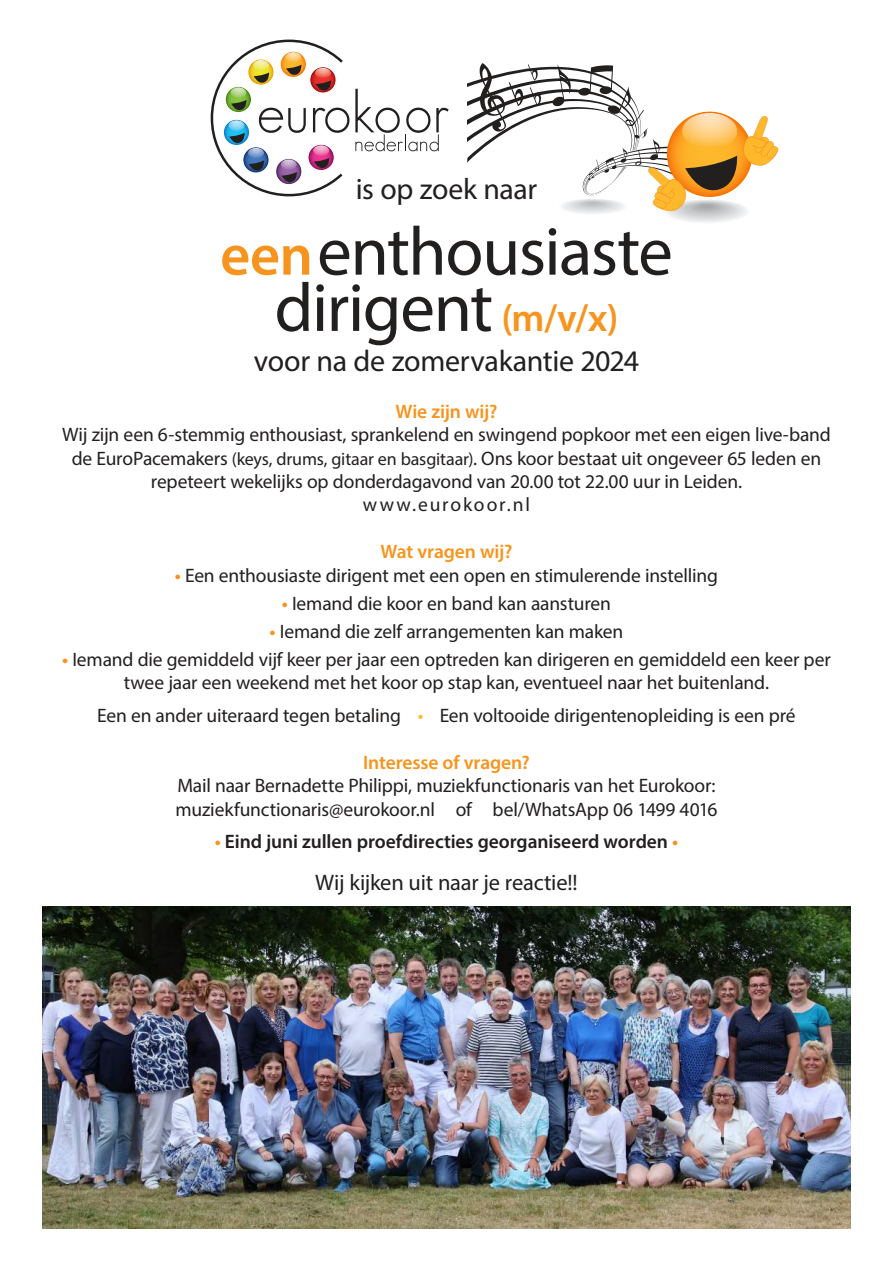
<style>
.page{position:relative;width:893px;height:1263px;background:#fff}
.page>*{position:absolute;margin:0;border:0;box-sizing:border-box;transform-origin:0 0}
.t1{font:69px/56.2px "Myriad Pro";letter-spacing:-.02em;color:#221f1f;text-align:center}
.t2{font:30px "Myriad Pro";letter-spacing:-.01em;color:#221f1f}
.t3{font:29.7px "Myriad Pro";letter-spacing:-.015em;color:#221f1f}
.t4{font:22.5px "Myriad Pro";letter-spacing:-.01em;color:#221f1f}
.t5{font:19.5px/23.4px "Myriad Pro";letter-spacing:-.005em;color:#221f1f;text-align:center}
.t6{font:600 19.5px "Myriad Pro";letter-spacing:-.005em;color:#221f1f}
.t7{font:600 19.5px "Myriad Pro";letter-spacing:-.005em;color:#f7941d}
.s1{font-weight:600;font-size:58.5px;color:#f7941d}
.s2{font-weight:600;font-size:39px;color:#f7941d}
.s3{font-size:18px}
.s4{font-weight:600;color:#f7941d}
.s5{color:#fdb82c}
.s6{color:#f7941d}
</style>
<div class="page">
<svg style="left:355px;top:89px;width:94px;height:62px"></svg>
<svg style="left:211px;top:40px;width:138px;height:156px"></svg>
<div style="left:560px;top:199px;width:66px;height:15px;background:#f9f9f9;border-radius:50%"></div>
<div style="left:562px;top:199px;width:62px;height:14px;background:#f3f4f4;border-radius:50%"></div>
<div style="left:564px;top:199px;width:58px;height:14px;background:#eeeff0;border-radius:50%"></div>
<div style="left:665px;top:200px;width:83px;height:23px;background:#f6f6f7;border-radius:50%"></div>
<div style="left:667px;top:200px;width:79px;height:22px;background:#f1f1f2;border-radius:50%"></div>
<div style="left:669px;top:200px;width:75px;height:21px;background:#ecedee;border-radius:50%"></div>
<div style="left:671px;top:200px;width:71px;height:20px;background:#e8e9ea;border-radius:50%"></div>
<div style="left:673px;top:201px;width:67px;height:18px;background:#e4e5e6;border-radius:50%"></div>
<div style="left:675px;top:201px;width:63px;height:18px;background:#dfe1e2;border-radius:50%"></div>
<div style="left:677px;top:201px;width:59px;height:17px;background:#dbdcde;border-radius:50%"></div>
<div style="left:679px;top:202px;width:55px;height:15px;background:#d7d8da;border-radius:50%"></div>
<div style="left:681px;top:202px;width:51px;height:14px;background:#d3d4d6;border-radius:50%"></div>
<div style="left:683px;top:202px;width:47px;height:13px;background:#cfd0d2;border-radius:50%"></div>
<div style="left:685px;top:202px;width:43px;height:13px;background:#caccce;border-radius:50%"></div>
<div style="left:687px;top:203px;width:39px;height:11px;background:#c6c8ca;border-radius:50%"></div>
<div style="left:690px;top:203px;width:33px;height:10px;background:#c2c4c6;border-radius:50%"></div>
<svg style="left:468px;top:63px;width:311px;height:149px"></svg>
<img style="left:43px;top:906px;width:807px;height:323px">
<h3 class="t3" style="left:356px;top:177px;width:183px">is op zoek naar</h3>
<h1 class="t1" style="left:220px;top:229px;width:454px"><span class="s1">een</span>enthousiaste dirigent <span class="s2">(m/v/x)</span></h1>
<h2 class="t2" style="left:254px;top:349px;width:387px">voor na de zomervakantie 2024</h2>
<p class="t7" style="left:395px;top:404px;width:104px">Wie zijn wij?</p>
<p class="t5" style="left:62px;top:425px;width:770px">Wij zijn een 6-stemmig enthousiast, sprankelend en swingend popkoor met een eigen live-band de EuroPacemakers <span class="s3">(keys, drums, gitaar en basgitaar)</span>. Ons koor bestaat uit ongeveer 65 leden en repeteert wekelijks op donderdagavond van 20.00 tot 22.00 uur in Leiden.<br>www.eurokoor.nl</p>
<p class="t7" style="left:380px;top:544px;width:134px">Wat vragen wij?</p>
<p class="t5" style="left:175px;top:565px;width:545px"><span class="s4">•</span> Een enthousiaste dirigent met een open en stimulerende instelling</p>
<p class="t5" style="left:282px;top:593px;width:331px"><span class="s4">•</span> Iemand die koor en band kan aansturen</p>
<p class="t5" style="left:270px;top:621px;width:355px"><span class="s4">•</span> Iemand die zelf arrangementen kan maken</p>
<p class="t5" style="left:62px;top:649px;width:770px"><span class="s4">•</span> Iemand die gemiddeld vijf keer per jaar een optreden kan dirigeren en gemiddeld een keer per twee jaar een weekend met het koor op stap kan, eventueel naar het buitenland.</p>
<p class="t5" style="left:97px;top:705px;width:700px">Een en ander uiteraard tegen betaling <span class="s5">•</span> Een voltooide dirigentenopleiding is een pré</p>
<p class="t7" style="left:363px;top:755px;width:168px">Interesse of vragen?</p>
<p class="t5" style="left:175px;top:776px;width:543px;text-align:left">Mail naar Bernadette Philippi, muziekfunctionaris van het Eurokoor: muziekfunctionaris@eurokoor.nl of bel/WhatsApp 06 1499 4016</p>
<p class="t6" style="left:215px;top:834px;width:465px"><span class="s6">•</span> Eind juni zullen proefdirecties georganiseerd worden <span class="s6">•</span></p>
<p class="t4" style="left:315px;top:873px;width:264px">Wij kijken uit naar je reactie!!</p>
</div>
